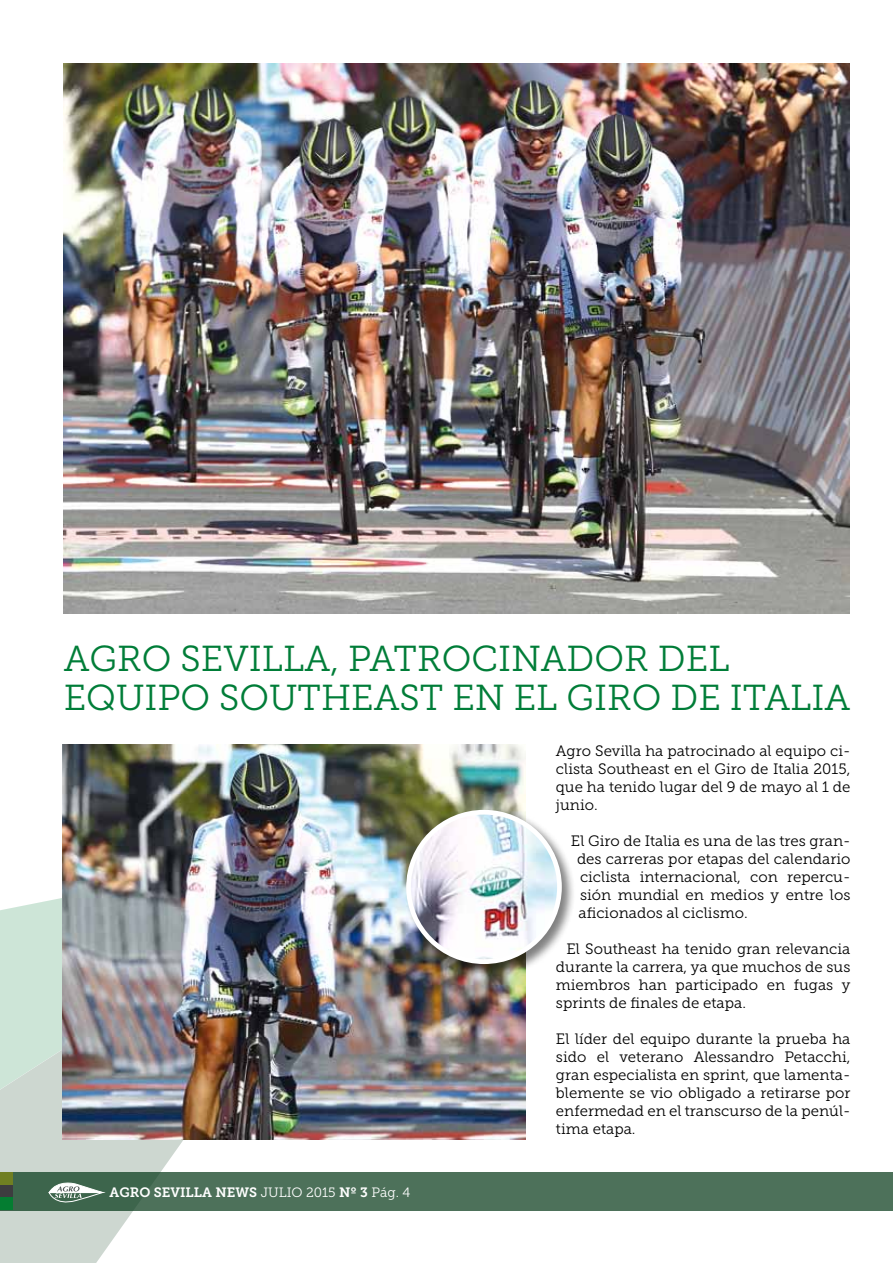
<style>
.page{position:relative;width:893px;height:1263px;background:#fff}
.page>*{position:absolute;margin:0;border:0;box-sizing:border-box;transform-origin:0 0}
.t1{font:36px "Museo Slab 300";color:#007d38}
.t2{font:15px/18px "Museo Slab 300";color:#000;text-align:justify}
.t3{font:13.5px "Museo Slab 700";color:#fff}
.s1{font-family:"Museo Slab 300"}
</style>
<div class="page">
<svg style="left:0;top:830px;width:403px;height:433px"></svg>
<div style="left:0;top:1172px;width:893px;height:38px;background:linear-gradient(to right,#446a52,#51745d)"></div>
<svg style="left:49px;top:1179px;width:56px;height:27px"></svg>
<div style="left:0;top:1172px;width:13px;height:13px;background:#707f22"></div>
<div style="left:0;top:1185px;width:13px;height:12px;background:#3d3c3f"></div>
<div style="left:0;top:1197px;width:13px;height:13px;background:#047d31"></div>
<img style="left:64px;top:64px;width:785px;height:549px">
<img style="left:63px;top:744px;width:462px;height:395px">
<div style="left:404px;top:808px;width:172px;height:170px;background:#000;opacity:.5"></div>
<img style="left:409px;top:812px;width:150px;height:150px">
<div style="left:406px;top:810px;width:156px;height:154px;border:5px solid #fff;border-radius:50%"></div>
<h1 class="t1" style="left:64px;top:639px;width:53px">Agro</h1>
<h1 class="t1" style="left:181px;top:639px;width:90px">Sevilla</h1>
<h1 class="t1" style="left:330px;top:639px;width:114px">, patrocinador</h1>
<h1 class="t1" style="left:658px;top:639px;width:24px">del</h1>
<h1 class="t1" style="left:64px;top:678px;width:25px">equipo</h1>
<h1 class="t1" style="left:219px;top:678px;width:127px">Southeas</h1>
<h1 class="t1" style="left:420px;top:678px;width:197px">t en el Giro</h1>
<h1 class="t1" style="left:670px;top:678px;width:117px">de Italia</h1>
<p class="t3" style="left:109px;top:1184px;width:302px">AGRO SEVILLA NEWS <span class="s1">JULIO 2015</span> Nº 3 <span class="s1">Pág. 4</span></p>
<p class="t2" style="left:556px;top:742px;width:296px">Agro Sevilla ha patrocinado al equipo ci&shy;clista Southeast en el Giro de Italia 2015, que ha tenido lugar del 9 de mayo al 1 de junio.</p>
<p class="t2" style="left:577px;top:832px;width:275px;text-indent:-6px">El Giro de Italia es una de las tres gran&shy;des carreras por etapas del calendario ciclista internacional, con repercu&shy;sión mundial en medios y entre los aficionados al ciclismo.</p>
<p class="t2" style="left:556px;top:940px;width:296px;text-indent:10px">El Southeast ha tenido gran relevancia durante la carrera, ya que muchos de sus miembros han participado en fugas y sprints de finales de etapa.</p>
<p class="t2" style="left:556px;top:1030px;width:296px">El líder del equipo durante la prueba ha sido el veterano Alessandro Petacchi, gran especialista en sprint, que lamenta&shy;blemente se vio obligado a retirarse por enfermedad en el transcurso de la penúl&shy;tima etapa.</p>
</div>
